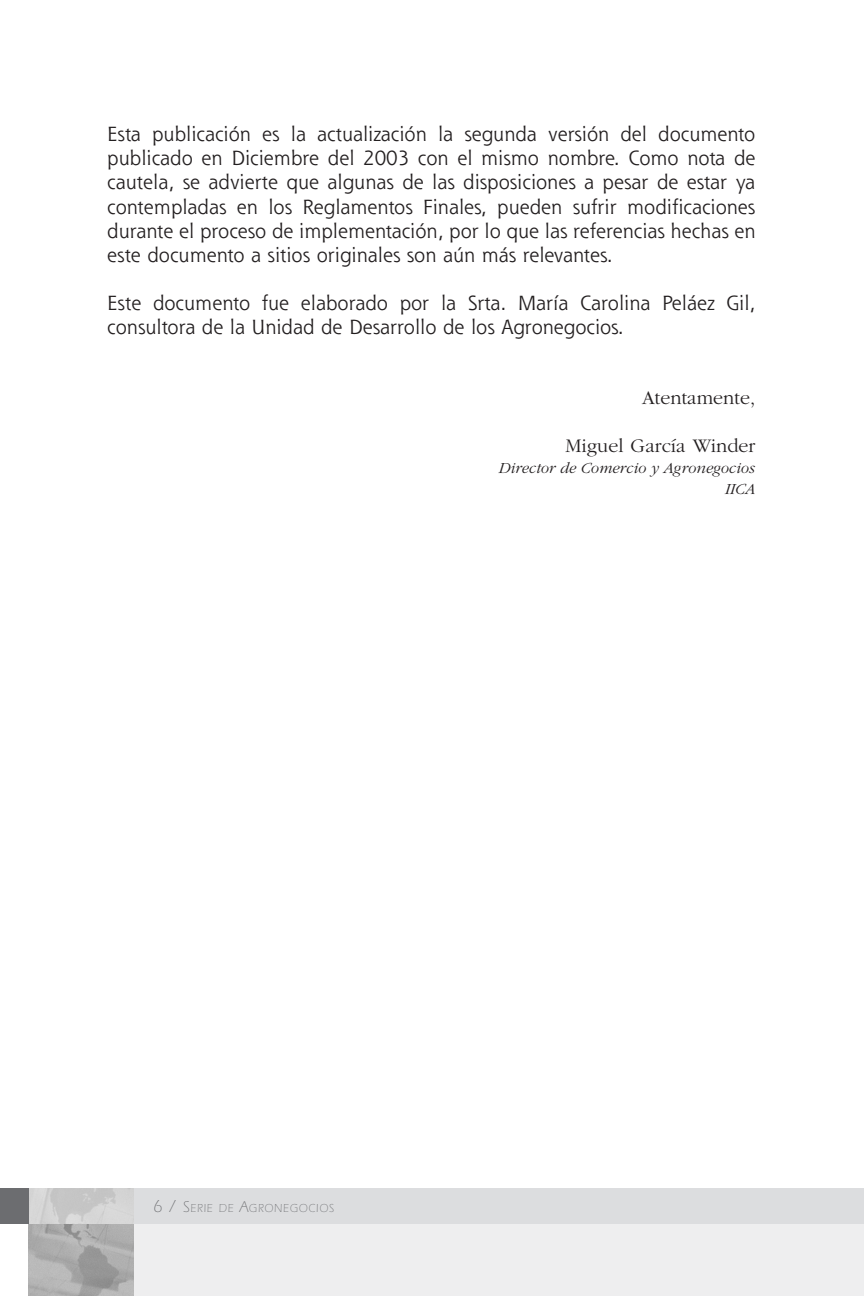
<style>
.page{position:relative;width:864px;height:1296px;background:#fff}
.page>*{position:absolute;margin:0;border:0;box-sizing:border-box;transform-origin:0 0}
.t1{font:20px/24px "Shannon";color:#231f20;text-align:justify}
.t2{font:300 20px "Garamond";color:#231f20}
.t3{font:italic 300 16px/20.4px "Garamond";color:#231f20;text-align:right}
.t4{font:300 12px "Itc Eras";letter-spacing:.07em;color:#6c6d70;scale:.95 1}
.s1{font-size:18px}
.s2{font-size:16px}
</style>
<div class="page">
<div style="left:95px;top:1206px;width:769px;height:90px;background:#eeeeef"></div>
<div style="left:0;top:1188px;width:864px;height:36px;background:#dcdddf"></div>
<img style="left:29px;top:1224px;width:105px;height:72px">
<img style="left:29px;top:1188px;width:105px;height:36px">
<div style="left:0;top:1188px;width:29px;height:36px;background:#6c6d70"></div>
<p class="t1" style="left:107px;top:125px;width:650px">Esta publicación es la actualización la segunda versión del documento publicado en Diciembre del 2003 con el mismo nombre. Como nota de cautela, se advierte que algunas de las disposiciones a pesar de estar ya contempladas en los Reglamentos Finales, pueden sufrir modificaciones durante el proceso de implementación, por lo que las referencias hechas en este documento a sitios originales son aún más relevantes.</p>
<p class="t1" style="left:107px;top:293px;width:650px">Este documento fue elaborado por la Srta. María Carolina Peláez Gil, consultora de la Unidad de Desarrollo de los Agronegocios.</p>
<p class="t2" style="left:642px;top:386px;width:115px">Atentamente,</p>
<p class="t2" style="left:566px;top:434px;width:191px">Miguel García Winder</p>
<p class="t3" style="left:499px;top:458px;width:258px">Director de Comercio y Agronegocios<br>IICA</p>
<p class="t4" style="left:153px;top:1204px;width:192px"><span class="s1">6 /</span> <span class="s2">S</span>ERIE DE <span class="s2">A</span>GRONEGOCIOS</p>
</div>
